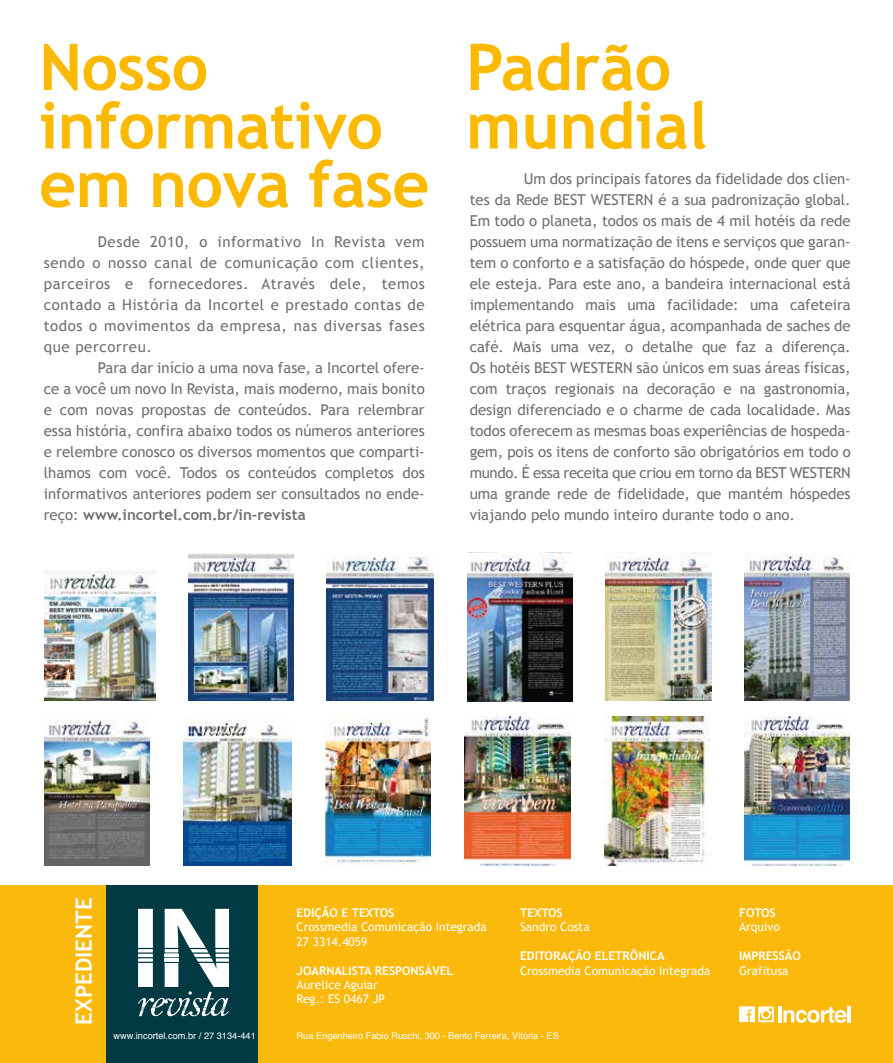
<style>
.page{position:relative;width:893px;height:1063px;background:#fff}
.page>*{position:absolute;margin:0;border:0;box-sizing:border-box;transform-origin:0 0}
.t1{font:700 64.5px/58.5px "Trebuchet MS";letter-spacing:-.01em;color:#fbba00}
.t2{font:700 22.5px "Trebuchet MS";color:#fff}
.t3{font:15px/21px "Trebuchet MS";color:#706f6f;text-align:justify}
.t4{font:12px/14.4px "Trebuchet MS";color:#fff}
.t5{font:700 12px "Trebuchet MS";color:#fff}
.t6{font:9.15px "Helvetica";color:#fff}
.s1{font-weight:700}
</style>
<div class="page">
<div style="left:0;top:886px;width:892px;height:177px;background:#fab90b"></div>
<div style="left:107px;top:886px;width:151px;height:177px;background:#023a43"></div>
<hr style="left:778px;top:1006px;width:3px;height:16px;background:#fff">
<svg style="left:783px;top:1007px;width:63px;height:16px"></svg>
<hr style="left:847px;top:1006px;width:3px;height:16px;background:#fff">
<svg style="left:739px;top:1006px;width:35px;height:16px"></svg>
<img style="left:184px;top:718px;width:107px;height:147px">
<img style="left:327px;top:552px;width:107px;height:149px">
<img style="left:465px;top:717px;width:105px;height:148px">
<img style="left:745px;top:554px;width:105px;height:147px">
<img style="left:467px;top:552px;width:105px;height:149px">
<img style="left:188px;top:553px;width:105px;height:148px">
<img style="left:745px;top:717px;width:105px;height:148px">
<img style="left:606px;top:552px;width:105px;height:149px">
<img style="left:605px;top:717px;width:105px;height:148px">
<img style="left:44px;top:720px;width:105px;height:146px">
<img style="left:325px;top:717px;width:106px;height:148px">
<svg style="left:138px;top:909px;width:91px;height:107px"></svg>
<img style="left:44px;top:568px;width:111px;height:133px">
<h1 class="t1" style="left:39px;top:38px;width:392px">Nosso informativo em nova fase</h1>
<p class="t3" style="left:44px;top:231px;width:382px;text-indent:54px">Desde 2010, o informativo In Revista vem sendo o nosso canal de comunicação com clientes, parceiros e fornecedores. Através dele, temos contado a História da Incortel e prestado contas de todos o movimentos da empresa, nas diversas fases que percorreu.</p>
<p class="t3" style="left:44px;top:357px;width:383px;text-indent:54px">Para dar início a uma nova fase, a Incortel ofere&shy;ce a você um novo In Revista, mais moderno, mais bonito e com novas propostas de conteúdos. Para relembrar essa história, confira abaixo todos os números anteriores e relembre conosco os diversos momentos que comparti&shy;lhamos com você. Todos os conteúdos completos dos informativos anteriores podem ser consultados no ende&shy;reço: <span class="s1">www.incortel.com.br/in-revista</span></p>
<h1 class="t1" style="left:466px;top:38px;width:243px">Padrão mundial</h1>
<p class="t3" style="left:470px;top:168px;width:383px;text-indent:54px">Um dos principais fatores da fidelidade dos clien&shy;tes da Rede BEST WESTERN é a sua padronização global.<br>Em todo o planeta, todos os mais de 4 mil hotéis da rede possuem uma normatização de itens e serviços que garan&shy;tem o conforto e a satisfação do hóspede, onde quer que ele esteja. Para este ano, a bandeira internacional está implementando mais uma facilidade: uma cafeteira elétrica para esquentar água, acompanhada de saches de café. Mais uma vez, o detalhe que faz a diferença.<br>Os hotéis BEST WESTERN são únicos em suas áreas físicas, com traços regionais na decoração e na gastronomia, design diferenciado e o charme de cada localidade. Mas todos oferecem as mesmas boas experiências de hospeda&shy;gem, pois os itens de conforto são obrigatórios em todo o mundo. É essa receita que criou em torno da BEST WESTERN uma grande rede de fidelidade, que mantém hóspedes viajando pelo mundo inteiro durante todo o ano.</p>
<h2 class="t2" style="left:71px;top:1025px;width:129px;rotate:-90deg">EXPEDIENTE</h2>
<p class="t5" style="left:297px;top:906px;width:99px">EDIÇÃO E TEXTOS</p>
<p class="t4" style="left:297px;top:920px;width:192px">Crossmedia Comunicação Integrada<br>27 3314.4059</p>
<p class="t5" style="left:297px;top:963px;width:158px">JOARNALISTA RESPONSÁVEL</p>
<p class="t4" style="left:297px;top:977px;width:90px">Aurelice Aguiar<br>Reg.: ES 0467 JP</p>
<p class="t5" style="left:520px;top:906px;width:44px">TEXTOS</p>
<p class="t4" style="left:520px;top:920px;width:71px">Sandro Costa</p>
<p class="t5" style="left:520px;top:949px;width:146px">EDITORAÇÃO ELETRÔNICA</p>
<p class="t4" style="left:520px;top:963px;width:192px">Crossmedia Comunicação Integrada</p>
<p class="t6" style="left:113px;top:1032px;width:144px">www.incortel.com.br / 27 3134-441</p>
<p class="t6" style="left:297px;top:1032px;width:264px">Rua Engenheiro Fabio Ruschi, 300 - Bento Ferreira, Vitória - ES</p>
<p class="t5" style="left:739px;top:906px;width:38px">FOTOS</p>
<p class="t4" style="left:739px;top:920px;width:42px">Arquivo</p>
<p class="t5" style="left:739px;top:949px;width:63px">IMPRESSÃO</p>
<p class="t4" style="left:739px;top:963px;width:51px">Grafitusa</p>
</div>
